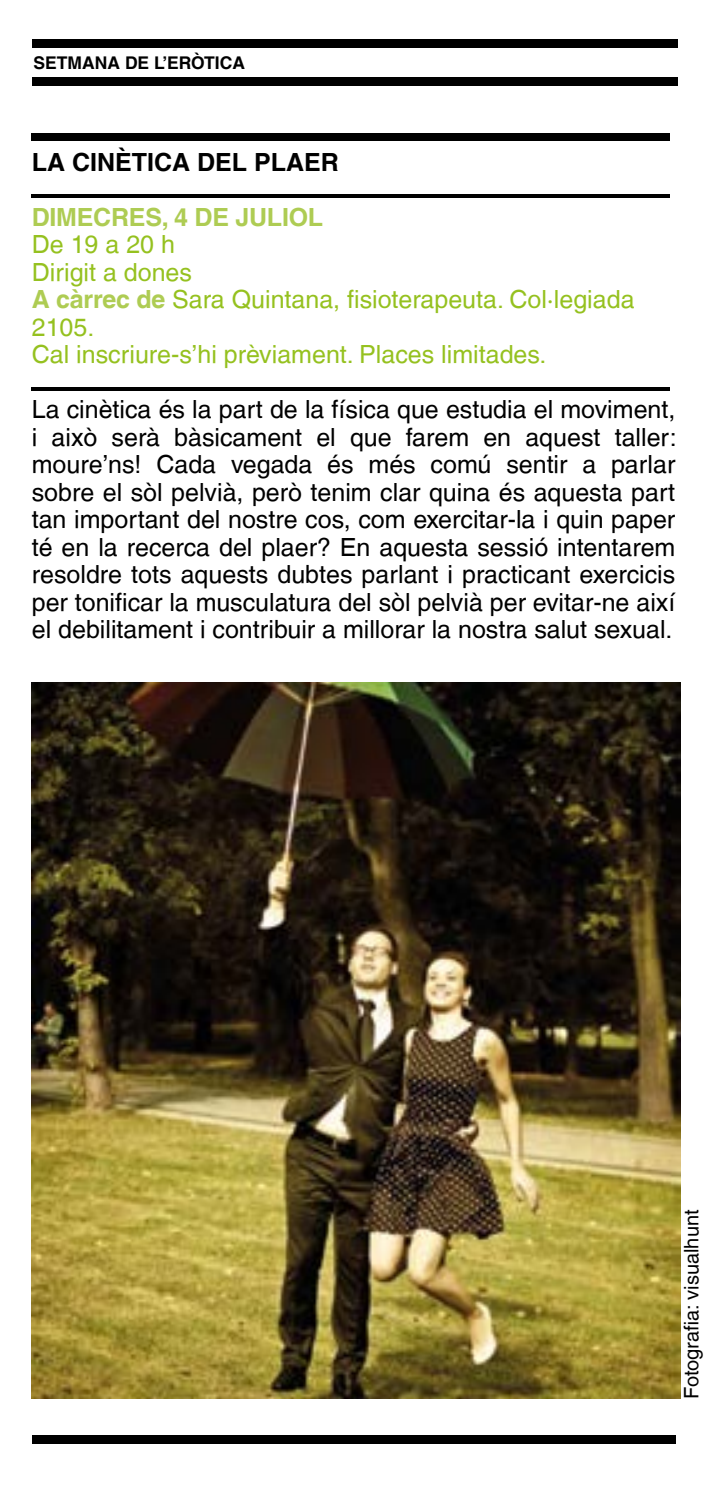
<style>
.page{position:relative;width:709px;height:1489px;background:#fff}
.page>*{position:absolute;margin:0;border:0;box-sizing:border-box;transform-origin:0 0}
.t1{font:25px/27.5px "Helvetica LT";color:#000;text-align:justify}
.t2{font:25px/27.5px "Helvetica LT";color:#95c11f}
.t3{font:700 25px "Helvetica LT";color:#000}
.t4{font:700 25px "Helvetica LT";letter-spacing:-.01em;color:#aecc53}
.t5{font:20px "Helvetica LT";color:#000}
.t6{font:700 17.5px "Helvetica LT";color:#000}
.s1{font-weight:700;color:#aecc53}
</style>
<div class="page">
<div style="left:32px;top:39px;width:645px;height:8px;background:#000"></div>
<div style="left:32px;top:77px;width:645px;height:9px;background:#000"></div>
<div style="left:32px;top:1434px;width:643px;height:9px;background:#000"></div>
<div style="left:32px;top:133px;width:638px;height:7px;background:#000"></div>
<hr style="left:32px;top:194px;width:638px;height:4px;background:#000">
<hr style="left:32px;top:387px;width:638px;height:3px;background:#000">
<img style="left:32px;top:682px;width:648px;height:716px">
<p class="t6" style="left:34px;top:52px;width:213px">SETMANA DE L’ERÒTICA</p>
<p class="t3" style="left:32px;top:146px;width:308px">LA CINÈTICA DEL PLAER</p>
<p class="t4" style="left:32px;top:201px;width:293px">DIMECRES, 4 DE JULIOL</p>
<p class="t2" style="left:32px;top:230px;width:604px">De 19 a 20 h<br>Dirigit a dones<br><span class="s1">A càrrec de</span> Sara Quintana, fisioterapeuta. Col·legiada<br>2105.<br>Cal inscriure-s’hi prèviament. Places limitades.</p>
<p class="t1" style="left:32px;top:395px;width:646px">La cinètica és la part de la física que estudia el moviment, i això serà bàsicament el que farem en aquest taller: moure’ns! Cada vegada és més comú sentir a parlar sobre el sòl pelvià, però tenim clar quina és aquesta part tan important del nostre cos, com exercitar-la i quin paper té en la recerca del plaer? En aquesta sessió intentarem resoldre tots aquests dubtes parlant i practicant exercicis per tonificar la musculatura del sòl pelvià per evitar-ne així el debilitament i contribuir a millorar la nostra salut sexual.</p>
<p class="t5" style="left:680px;top:1398px;width:191px;rotate:-90deg">Fotografia: visualhunt</p>
</div>
